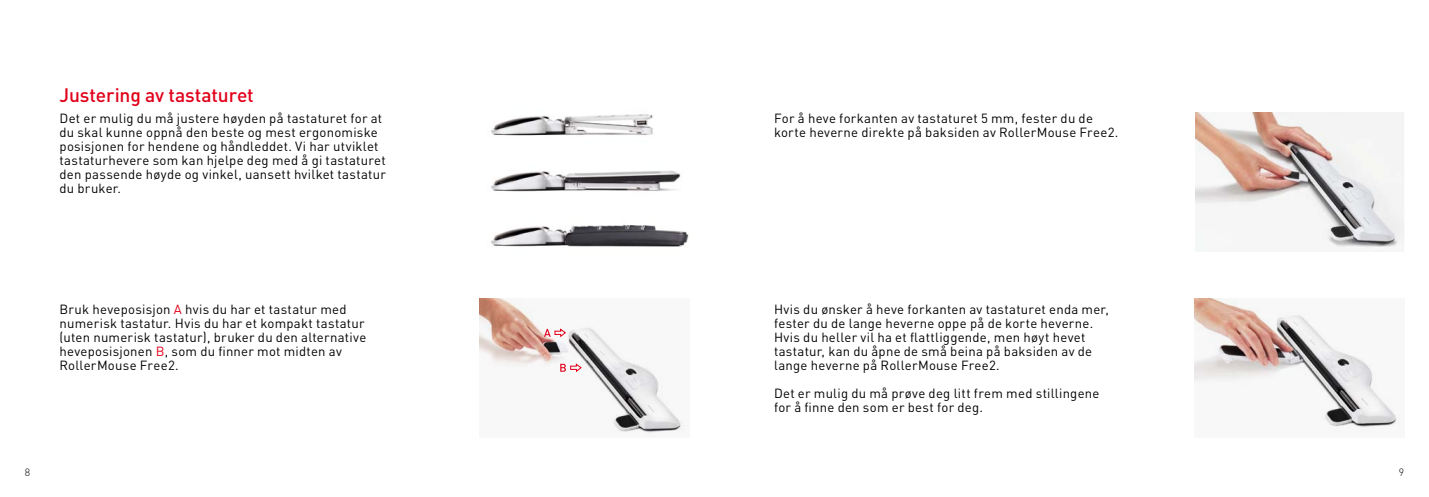
<style>
.page{position:relative;width:1429px;height:497px;background:#fff}
.page>*{position:absolute;margin:0;border:0;box-sizing:border-box;transform-origin:0 0}
.t1{font:500 19.25px "DIN";letter-spacing:-.01em;color:#e2001a}
.t2{font:13.12px/14px "DIN";letter-spacing:.02em;color:#000}
.t3{font:300 10.5px "DIN";color:#000}
.s1{color:#e2001a}
</style>
<div class="page">
<img style="left:491px;top:170px;width:190px;height:22px">
<img style="left:491px;top:114px;width:162px;height:22px">
<img style="left:491px;top:225px;width:198px;height:22px">
<img style="left:480px;top:298px;width:205px;height:135px">
<img style="left:1196px;top:112px;width:208px;height:139px">
<img style="left:1194px;top:298px;width:206px;height:131px">
<svg style="left:544px;top:327px;width:22px;height:10px"></svg>
<svg style="left:560px;top:362px;width:22px;height:10px"></svg>
<h1 class="t1" style="left:60px;top:83px;width:196px">Justering av tastaturet</h1>
<p class="t2" style="left:60px;top:111px;width:328px">Det er mulig du må justere høyden på tastaturet for at du skal kunne oppnå den beste og mest ergonomiske posisjonen for hendene og håndleddet. Vi har utviklet tastaturhevere som kan hjelpe deg med å gi tastaturet den passende høyde og vinkel, uansett hvilket tastatur du bruker.</p>
<p class="t2" style="left:60px;top:301px;width:308px">Bruk heveposisjon <span class="s1">A</span> hvis du har et tastatur med numerisk tastatur. Hvis du har et kompakt tastatur (uten numerisk tastatur), bruker du den alternative heveposisjonen <span class="s1">B</span>, som du finner mot midten av RollerMouse Free2.</p>
<p class="t2" style="left:774px;top:111px;width:346px">For å heve forkanten av tastaturet 5 mm, fester du de korte heverne direkte på baksiden av RollerMouse Free2.</p>
<p class="t2" style="left:774px;top:301px;width:336px">Hvis du ønsker å heve forkanten av tastaturet enda mer, fester du de lange heverne oppe på de korte heverne.<br>Hvis du heller vil ha et flattliggende, men høyt hevet tastatur, kan du åpne de små beina på baksiden av de lange heverne på RollerMouse Free2.</p>
<p class="t2" style="left:774px;top:385px;width:327px">Det er mulig du må prøve deg litt frem med stillingene for å finne den som er best for deg.</p>
<p class="t3" style="left:25px;top:465px;width:7px">8</p>
<p class="t3" style="left:1398px;top:465px;width:7px">9</p>
</div>
